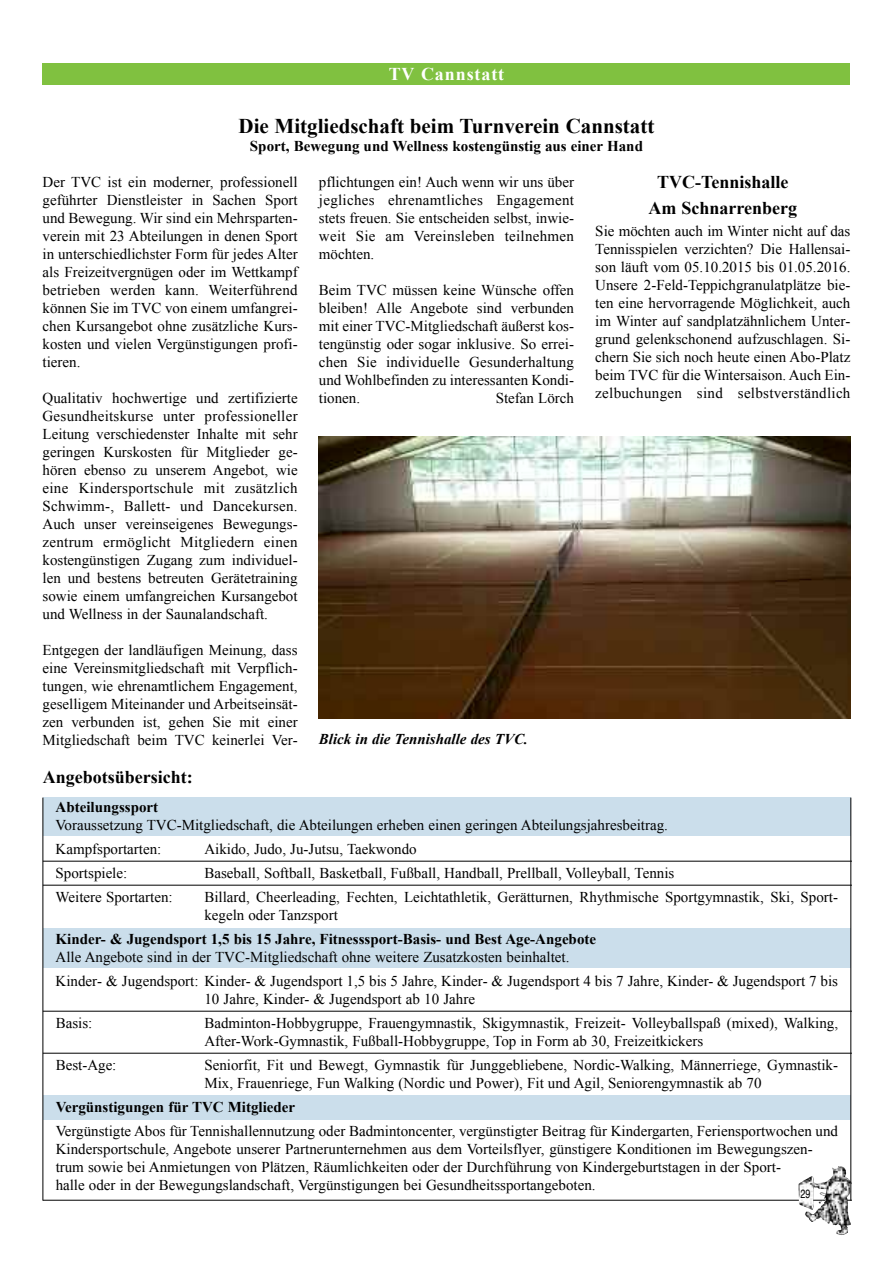
<style>
.page{position:relative;width:893px;height:1263px;background:#fff}
.page>*{position:absolute;margin:0;border:0;box-sizing:border-box;transform-origin:0 0}
.t1{font:700 21px "Times New Roman";color:#000}
.t2{font:700 18px/25.2px "Times New Roman";color:#000;text-align:center}
.t3{font:700 18px "Times New Roman";letter-spacing:.05em;color:#fff}
.t4{font:15px/18px "Times New Roman";color:#000;text-align:justify}
.t5{font:700 15px "Times New Roman";color:#000}
.t6{font:italic 700 15px "Times New Roman";color:#000}
.t7{font:12px "Helvetica";color:#000;scale:.75 1}
</style>
<div class="page">
<div style="left:43px;top:64px;width:807px;height:21px;background:#80c140"></div>
<div style="left:43px;top:797px;width:808px;height:39px;background:#cbdeeb"></div>
<div style="left:43px;top:928px;width:808px;height:39px;background:#cbdeeb"></div>
<div style="left:43px;top:1096px;width:808px;height:24px;background:#cbdeeb"></div>
<hr style="left:43px;top:861px;width:809px;height:1px;background:#000">
<hr style="left:43px;top:885px;width:809px;height:1px;background:#000">
<hr style="left:43px;top:1011px;width:809px;height:1px;background:#000">
<hr style="left:43px;top:1053px;width:809px;height:1px;background:#000">
<hr style="left:43px;top:1200px;width:809px;height:1px;background:#000">
<hr style="left:43px;top:797px;width:1px;height:403px;background:#000">
<hr style="left:850px;top:797px;width:1px;height:403px;background:#000">
<img style="left:827px;top:1166px;width:25px;height:69px">
<img style="left:319px;top:437px;width:531px;height:282px">
<p class="t3" style="left:389px;top:64px;width:117px">TV Cannstatt</p>
<h1 class="t1" style="left:239px;top:115px;width:417px">Die Mitgliedschaft beim Turnverein Cannstatt</h1>
<p class="t5" style="left:250px;top:138px;width:394px">Sport, Bewegung und Wellness kostengünstig aus einer Hand</p>
<p class="t4" style="left:43px;top:173px;width:257px">Der TVC ist ein moderner, professionell geführter Dienstleister in Sachen Sport und Bewegung. Wir sind ein Mehrsparten&shy;verein mit 23 Abteilungen in denen Sport in unterschiedlichster Form für jedes Alter als Freizeitvergnügen oder im Wettkampf betrieben werden kann. Weiterführend können Sie im TVC von einem umfangrei&shy;chen Kursangebot ohne zusätzliche Kurs&shy;kosten und vielen Vergünstigungen profi&shy;tieren.</p>
<p class="t4" style="left:43px;top:389px;width:257px">Qualitativ hochwertige und zertifizierte Gesundheitskurse unter professioneller Leitung verschiedenster Inhalte mit sehr geringen Kurskosten für Mitglieder ge&shy;hören ebenso zu unserem Angebot, wie eine Kindersportschule mit zusätzlich Schwimm-, Ballett- und Dancekursen.<br>Auch unser vereinseigenes Bewegungs&shy;zentrum ermöglicht Mitgliedern einen kostengünstigen Zugang zum individuel&shy;len und bestens betreuten Gerätetraining sowie einem umfangreichen Kursangebot und Wellness in der Saunalandschaft.</p>
<p class="t4" style="left:43px;top:641px;width:257px">Entgegen der landläufigen Meinung, dass eine Vereinsmitgliedschaft mit Verpflich&shy;tungen, wie ehrenamtlichem Engagement, geselligem Miteinander und Arbeitseinsät&shy;zen verbunden ist, gehen Sie mit einer Mitgliedschaft beim TVC keinerlei Ver-</p>
<p class="t2" style="left:43px;top:764px;width:152px">Angebotsübersicht:</p>
<p class="t4" style="left:319px;top:173px;width:257px">pflichtungen ein! Auch wenn wir uns über jegliches ehrenamtliches Engagement stets freuen. Sie entscheiden selbst, inwie&shy;weit Sie am Vereinsleben teilnehmen möchten.</p>
<p class="t4" style="left:319px;top:281px;width:257px">Beim TVC müssen keine Wünsche offen bleiben! Alle Angebote sind verbunden mit einer TVC-Mitgliedschaft äußerst kos&shy;tengünstig oder sogar inklusive. So errei&shy;chen Sie individuelle Gesunderhaltung und Wohlbefinden zu interessanten Kondi&shy;tionen.</p>
<p class="t4" style="left:496px;top:389px;width:80px">Stefan Lörch</p>
<p class="t6" style="left:319px;top:730px;width:210px">Blick in die Tennishalle des TVC.</p>
<p class="t2" style="left:649px;top:170px;width:150px">TVC-Tennishalle<br>Am Schnarrenberg</p>
<p class="t4" style="left:595px;top:222px;width:257px">Sie möchten auch im Winter nicht auf das Tennisspielen verzichten? Die Hallensai&shy;son läuft vom 05.10.2015 bis 01.05.2016.<br>Unsere 2-Feld-Teppichgranulatplätze bie&shy;ten eine hervorragende Möglichkeit, auch im Winter auf sandplatzähnlichem Unter&shy;grund gelenkschonend aufzuschlagen. Si&shy;chern Sie sich noch heute einen Abo-Platz beim TVC für die Wintersaison. Auch Ein&shy;zelbuchungen sind selbstverständlich</p>
<p class="t5" style="left:56px;top:798px;width:104px">Abteilungssport</p>
<p class="t4" style="left:56px;top:812px;width:614px;line-height:24px">Voraussetzung TVC-Mitgliedschaft, die Abteilungen erheben einen geringen Abteilungsjahresbeitrag.<br>Kampfsportarten:</p>
<p class="t4" style="left:204px;top:839px;width:214px">Aikido, Judo, Ju-Jutsu, Taekwondo</p>
<p class="t4" style="left:56px;top:863px;width:73px">Sportspiele:</p>
<p class="t4" style="left:204px;top:863px;width:471px">Baseball, Softball, Basketball, Fußball, Handball, Prellball, Volleyball, Tennis</p>
<p class="t4" style="left:56px;top:887px;width:119px">Weitere Sportarten:</p>
<p class="t4" style="left:204px;top:887px;width:635px">Billard, Cheerleading, Fechten, Leichtathletik, Gerätturnen, Rhythmische Sportgymnastik, Ski, Sport&shy;kegeln oder Tanzsport</p>
<p class="t5" style="left:56px;top:930px;width:542px">Kinder- &amp; Jugendsport 1,5 bis 15 Jahre, Fitnesssport-Basis- und Best Age-Angebote</p>
<p class="t4" style="left:56px;top:944px;width:784px;line-height:24px">Alle Angebote sind in der TVC-Mitgliedschaft ohne weitere Zusatzkosten beinhaltet.<br>Kinder- &amp; Jugendsport: Kinder- &amp; Jugendsport 1,5 bis 5 Jahre, Kinder- &amp; Jugendsport 4 bis 7 Jahre, Kinder- &amp; Jugendsport 7 bis</p>
<p class="t4" style="left:204px;top:989px;width:272px">10 Jahre, Kinder- &amp; Jugendsport ab 10 Jahre</p>
<p class="t4" style="left:56px;top:1013px;width:38px">Basis:</p>
<p class="t4" style="left:204px;top:1013px;width:635px">Badminton-Hobbygruppe, Frauengymnastik, Skigymnastik, Freizeit- Volleyballspaß (mixed), Walking,<br>After-Work-Gymnastik, Fußball-Hobbygruppe, Top in Form ab 30, Freizeitkickers</p>
<p class="t4" style="left:56px;top:1055px;width:62px">Best-Age:</p>
<p class="t4" style="left:204px;top:1055px;width:635px">Seniorfit, Fit und Bewegt, Gymnastik für Junggebliebene, Nordic-Walking, Männerriege, Gymnastik-<br>Mix, Frauenriege, Fun Walking (Nordic und Power), Fit und Agil, Seniorengymnastik ab 70</p>
<p class="t5" style="left:56px;top:1098px;width:241px">Vergünstigungen für TVC Mitglieder</p>
<p class="t4" style="left:56px;top:1121px;width:784px;text-align:left">Vergünstigte Abos für Tennishallennutzung oder Badmintoncenter, vergünstigter Beitrag für Kindergarten, Feriensportwochen und Kindersportschule, Angebote unserer Partnerunternehmen aus dem Vorteilsflyer, günstigere Konditionen im Bewegungszen&shy;trum sowie bei Anmietungen von Plätzen, Räumlichkeiten oder der Durchführung von Kindergeburtstagen in der Sport-<br>halle oder in der Bewegungslandschaft, Vergünstigungen bei Gesundheitssportangeboten.</p>
<p class="t7" style="left:800px;top:1189px;width:15px">29</p>
</div>
